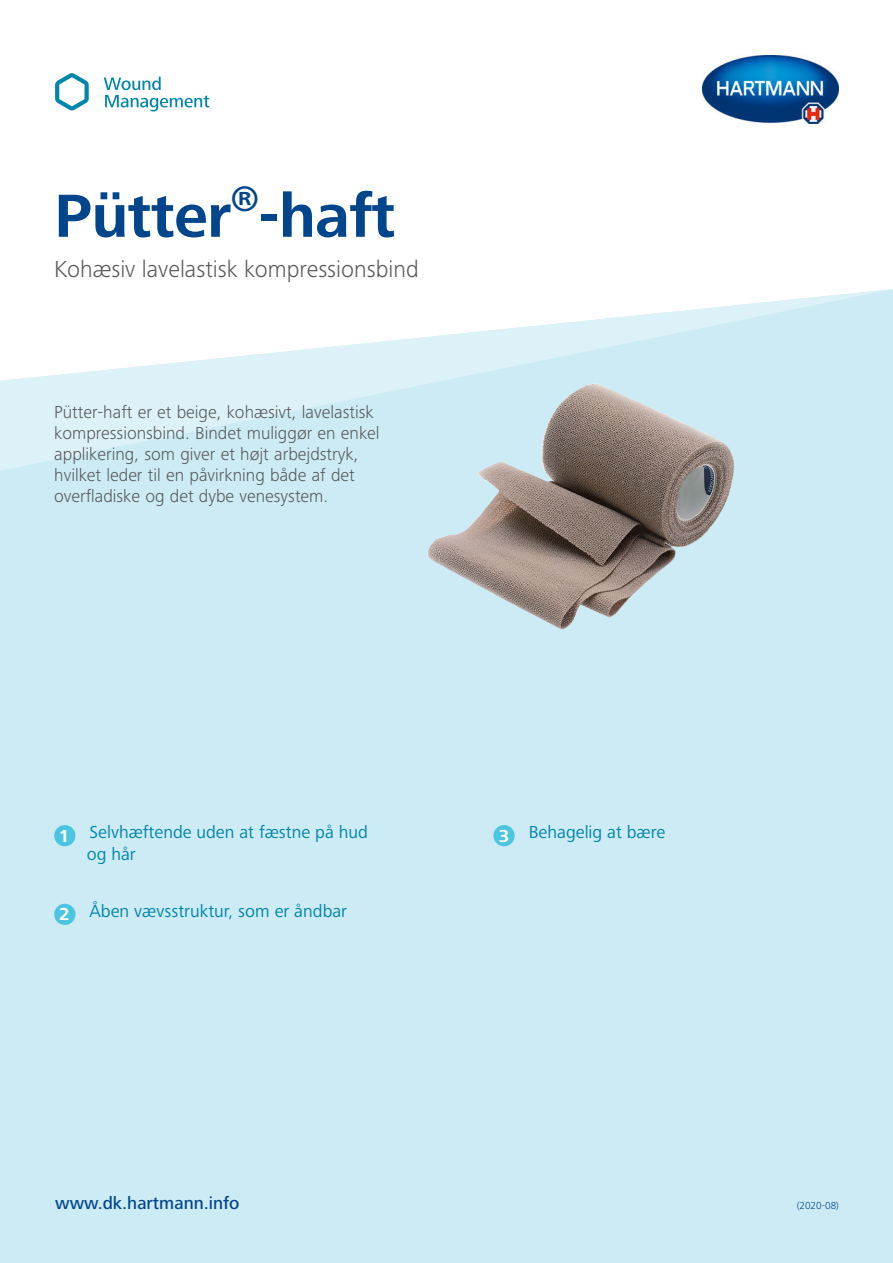
<style>
.page{position:relative;width:893px;height:1263px;background:#fff}
.page>*{position:absolute;margin:0;border:0;box-sizing:border-box;transform-origin:0 0}
.t1{font:700 63px "Frutiger Next LTW1 G";letter-spacing:-.01em;color:#01468c}
.t2{font:300 24px "Frutiger Next LTW1 G";color:#57585a}
.t3{font:300 18px/21px "Frutiger Next LTW1 G";color:#57585a}
.t4{font:18px/21.6px "Frutiger Next LTW1 G";color:#0085ab}
.t5{font:500 18px "Frutiger Next LTW1 G";color:#01468c}
.t6{font:700 18px "Frutiger Next LTW1 G";color:#fff}
.t7{font:300 10.5px "Frutiger Next LTW1 G";color:#01468c}
</style>
<div class="page">
<div style="left:0;top:471px;width:893px;height:792px;background:#ccebf4"></div>
<svg style="left:0;top:289px;width:893px;height:182px"></svg>
<div style="left:54px;top:904px;width:21px;height:21px;background:#4cc6e0;border-radius:50%"></div>
<div style="left:54px;top:825px;width:21px;height:21px;background:#4cc6e0;border-radius:50%"></div>
<div style="left:493px;top:825px;width:22px;height:21px;background:#4cc6e0;border-radius:50%"></div>
<svg style="left:104px;top:77px;width:105px;height:34px"></svg>
<svg style="left:55px;top:73px;width:34px;height:37px"></svg>
<img style="left:703px;top:55px;width:136px;height:69px">
<img style="left:426px;top:383px;width:309px;height:246px">
<h1 class="t1" style="left:54px;top:180px;width:343px">Pütter<sup>®</sup>-haft</h1>
<h2 class="t2" style="left:54px;top:255px;width:366px">Kohæsiv lavelastisk kompressionsbind</h2>
<p class="t3" style="left:54px;top:401px;width:327px">Pütter-haft er et beige, kohæsivt, lavelastisk kompressionsbind. Bindet muliggør en enkel applikering, som giver et højt arbejdstryk, hvilket leder til en påvirkning både af det overfladiske og det dybe venesystem.</p>
<p class="t4" style="left:87px;top:822px;width:283px">Selvhæftende uden at fæstne på hud og hår</p>
<p class="t6" style="left:59px;top:826px;width:12px">1</p>
<p class="t4" style="left:529px;top:822px;width:138px">Behagelig at bære</p>
<p class="t6" style="left:499px;top:826px;width:12px">3</p>
<p class="t6" style="left:59px;top:904px;width:12px">2</p>
<p class="t4" style="left:90px;top:900px;width:259px">Åben vævsstruktur, som er åndbar</p>
<p class="t5" style="left:55px;top:1192px;width:186px">www.dk.hartmann.info</p>
<p class="t7" style="left:797px;top:1199px;width:44px">(2020-08)</p>
</div>
